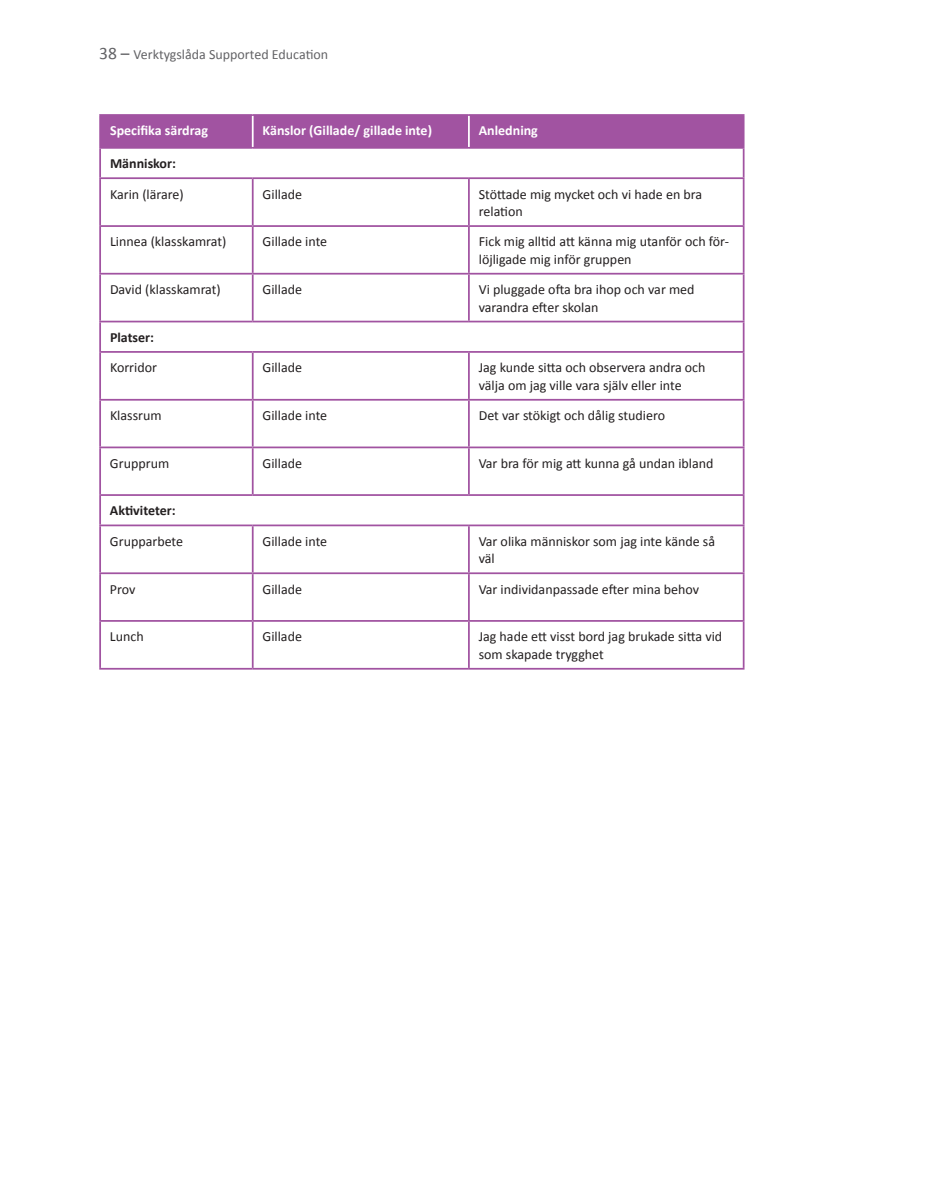
<style>
.page{position:relative;width:943px;height:1191px;background:#fff}
.page>*{position:absolute;margin:0;border:0;box-sizing:border-box;transform-origin:0 0}
.t1{font:14px/17.5px "Calibri";color:#231f20}
.t2{font:700 14px "Calibri";color:#fff}
.t3{font:14px "Calibri";color:#636366}
.t4{font:700 14px "Calibri";color:#231f20}
.s1{font-size:17.5px}
</style>
<div class="page">
<div style="left:101px;top:116px;width:641px;height:31px;background:#a153a1"></div>
<hr style="left:99px;top:114px;width:154px;height:2px;background:#a153a1">
<hr style="left:99px;top:116px;width:2px;height:31px;background:#a153a1">
<hr style="left:253px;top:114px;width:216px;height:2px;background:#a153a1">
<hr style="left:469px;top:114px;width:275px;height:2px;background:#a153a1">
<hr style="left:99px;top:179px;width:2px;height:46px;background:#a153a1">
<hr style="left:252px;top:179px;width:1px;height:46px;background:#a153a1">
<hr style="left:468px;top:179px;width:2px;height:46px;background:#a153a1">
<hr style="left:742px;top:179px;width:2px;height:46px;background:#a153a1">
<hr style="left:99px;top:225px;width:154px;height:2px;background:#a153a1">
<hr style="left:99px;top:227px;width:2px;height:46px;background:#a153a1">
<hr style="left:253px;top:225px;width:216px;height:2px;background:#a153a1">
<hr style="left:252px;top:227px;width:1px;height:46px;background:#a153a1">
<hr style="left:469px;top:225px;width:275px;height:2px;background:#a153a1">
<hr style="left:468px;top:227px;width:2px;height:46px;background:#a153a1">
<hr style="left:742px;top:227px;width:2px;height:46px;background:#a153a1">
<hr style="left:99px;top:273px;width:154px;height:1px;background:#a153a1">
<hr style="left:99px;top:274px;width:2px;height:47px;background:#a153a1">
<hr style="left:253px;top:273px;width:216px;height:1px;background:#a153a1">
<hr style="left:252px;top:274px;width:1px;height:47px;background:#a153a1">
<hr style="left:469px;top:273px;width:275px;height:1px;background:#a153a1">
<hr style="left:468px;top:274px;width:2px;height:47px;background:#a153a1">
<hr style="left:742px;top:274px;width:2px;height:47px;background:#a153a1">
<hr style="left:99px;top:353px;width:2px;height:46px;background:#a153a1">
<hr style="left:252px;top:353px;width:1px;height:46px;background:#a153a1">
<hr style="left:468px;top:353px;width:2px;height:46px;background:#a153a1">
<hr style="left:742px;top:353px;width:2px;height:46px;background:#a153a1">
<hr style="left:99px;top:399px;width:154px;height:2px;background:#a153a1">
<hr style="left:99px;top:401px;width:2px;height:45px;background:#a153a1">
<hr style="left:253px;top:399px;width:216px;height:2px;background:#a153a1">
<hr style="left:252px;top:401px;width:1px;height:45px;background:#a153a1">
<hr style="left:469px;top:399px;width:275px;height:2px;background:#a153a1">
<hr style="left:468px;top:401px;width:2px;height:45px;background:#a153a1">
<hr style="left:742px;top:401px;width:2px;height:45px;background:#a153a1">
<hr style="left:99px;top:446px;width:154px;height:2px;background:#a153a1">
<hr style="left:99px;top:448px;width:2px;height:46px;background:#a153a1">
<hr style="left:253px;top:446px;width:216px;height:2px;background:#a153a1">
<hr style="left:252px;top:448px;width:1px;height:46px;background:#a153a1">
<hr style="left:469px;top:446px;width:275px;height:2px;background:#a153a1">
<hr style="left:468px;top:448px;width:2px;height:46px;background:#a153a1">
<hr style="left:742px;top:448px;width:2px;height:46px;background:#a153a1">
<hr style="left:99px;top:526px;width:2px;height:46px;background:#a153a1">
<hr style="left:252px;top:526px;width:1px;height:46px;background:#a153a1">
<hr style="left:468px;top:526px;width:2px;height:46px;background:#a153a1">
<hr style="left:742px;top:526px;width:2px;height:46px;background:#a153a1">
<hr style="left:99px;top:572px;width:154px;height:2px;background:#a153a1">
<hr style="left:99px;top:574px;width:2px;height:46px;background:#a153a1">
<hr style="left:253px;top:572px;width:216px;height:2px;background:#a153a1">
<hr style="left:252px;top:574px;width:1px;height:46px;background:#a153a1">
<hr style="left:469px;top:572px;width:275px;height:2px;background:#a153a1">
<hr style="left:468px;top:574px;width:2px;height:46px;background:#a153a1">
<hr style="left:742px;top:574px;width:2px;height:46px;background:#a153a1">
<hr style="left:99px;top:620px;width:154px;height:2px;background:#a153a1">
<hr style="left:99px;top:622px;width:2px;height:46px;background:#a153a1">
<hr style="left:253px;top:620px;width:216px;height:2px;background:#a153a1">
<hr style="left:252px;top:622px;width:1px;height:46px;background:#a153a1">
<hr style="left:469px;top:620px;width:275px;height:2px;background:#a153a1">
<hr style="left:468px;top:622px;width:2px;height:46px;background:#a153a1">
<hr style="left:742px;top:622px;width:2px;height:46px;background:#a153a1">
<hr style="left:99px;top:668px;width:154px;height:1px;background:#a153a1">
<hr style="left:253px;top:668px;width:216px;height:1px;background:#a153a1">
<hr style="left:469px;top:668px;width:275px;height:1px;background:#a153a1">
<hr style="left:252px;top:116px;width:1px;height:31px;background:#fff">
<hr style="left:468px;top:116px;width:2px;height:31px;background:#fff">
<hr style="left:99px;top:147px;width:154px;height:2px;background:#a153a1">
<hr style="left:99px;top:149px;width:2px;height:28px;background:#a153a1">
<hr style="left:253px;top:147px;width:216px;height:2px;background:#a153a1">
<hr style="left:469px;top:147px;width:275px;height:2px;background:#a153a1">
<hr style="left:742px;top:149px;width:2px;height:28px;background:#a153a1">
<hr style="left:99px;top:177px;width:154px;height:2px;background:#a153a1">
<hr style="left:253px;top:177px;width:216px;height:2px;background:#a153a1">
<hr style="left:469px;top:177px;width:275px;height:2px;background:#a153a1">
<hr style="left:99px;top:321px;width:154px;height:1px;background:#a153a1">
<hr style="left:99px;top:322px;width:2px;height:29px;background:#a153a1">
<hr style="left:253px;top:321px;width:216px;height:1px;background:#a153a1">
<hr style="left:469px;top:321px;width:275px;height:1px;background:#a153a1">
<hr style="left:742px;top:322px;width:2px;height:29px;background:#a153a1">
<hr style="left:99px;top:351px;width:154px;height:2px;background:#a153a1">
<hr style="left:253px;top:351px;width:216px;height:2px;background:#a153a1">
<hr style="left:469px;top:351px;width:275px;height:2px;background:#a153a1">
<hr style="left:99px;top:494px;width:154px;height:2px;background:#a153a1">
<hr style="left:99px;top:496px;width:2px;height:28px;background:#a153a1">
<hr style="left:253px;top:494px;width:216px;height:2px;background:#a153a1">
<hr style="left:469px;top:494px;width:275px;height:2px;background:#a153a1">
<hr style="left:742px;top:496px;width:2px;height:28px;background:#a153a1">
<hr style="left:99px;top:524px;width:154px;height:2px;background:#a153a1">
<hr style="left:253px;top:524px;width:216px;height:2px;background:#a153a1">
<hr style="left:469px;top:524px;width:275px;height:2px;background:#a153a1">
<hr style="left:742px;top:116px;width:2px;height:31px;background:#a153a1">
<p class="t3" style="left:99px;top:45px;width:230px"><span class="s1">38 –</span> Verktygslåda Supported Education</p>
<p class="t2" style="left:110px;top:122px;width:99px">Specifika särdrag</p>
<p class="t2" style="left:263px;top:122px;width:171px">Känslor (Gillade/ gillade inte)</p>
<p class="t2" style="left:479px;top:122px;width:61px">Anledning</p>
<p class="t4" style="left:110px;top:155px;width:67px">Människor:</p>
<p class="t1" style="left:110px;top:185px;width:75px">Karin (lärare)</p>
<p class="t1" style="left:262px;top:185px;width:41px">Gillade</p>
<p class="t1" style="left:479px;top:185px;width:225px">Stöttade mig mycket och vi hade en bra relation</p>
<p class="t1" style="left:110px;top:233px;width:118px">Linnea (klasskamrat)</p>
<p class="t1" style="left:262px;top:233px;width:66px">Gillade inte</p>
<p class="t1" style="left:479px;top:233px;width:251px">Fick mig alltid att känna mig utanför och för&shy;löjligade mig inför gruppen</p>
<p class="t1" style="left:110px;top:281px;width:112px">David (klasskamrat)</p>
<p class="t1" style="left:262px;top:281px;width:41px">Gillade</p>
<p class="t1" style="left:479px;top:281px;width:217px">Vi pluggade ofta bra ihop och var med varandra efter skolan</p>
<p class="t4" style="left:110px;top:328px;width:45px">Platser:</p>
<p class="t1" style="left:110px;top:359px;width:48px">Korridor</p>
<p class="t1" style="left:262px;top:359px;width:41px">Gillade</p>
<p class="t1" style="left:479px;top:359px;width:228px">Jag kunde sitta och observera andra och välja om jag ville vara själv eller inte</p>
<p class="t1" style="left:110px;top:407px;width:53px">Klassrum</p>
<p class="t1" style="left:262px;top:407px;width:66px">Gillade inte</p>
<p class="t1" style="left:479px;top:407px;width:188px">Det var stökigt och dålig studiero</p>
<p class="t1" style="left:110px;top:454px;width:61px">Grupprum</p>
<p class="t1" style="left:262px;top:454px;width:41px">Gillade</p>
<p class="t1" style="left:479px;top:454px;width:236px">Var bra för mig att kunna gå undan ibland</p>
<p class="t4" style="left:110px;top:502px;width:67px">Aktiviteter:</p>
<p class="t1" style="left:110px;top:532px;width:75px">Grupparbete</p>
<p class="t1" style="left:262px;top:532px;width:66px">Gillade inte</p>
<p class="t1" style="left:478px;top:532px;width:238px">Var olika människor som jag inte kände så väl</p>
<p class="t1" style="left:110px;top:580px;width:27px">Prov</p>
<p class="t1" style="left:262px;top:580px;width:41px">Gillade</p>
<p class="t1" style="left:478px;top:580px;width:222px">Var individanpassade efter mina behov</p>
<p class="t1" style="left:110px;top:628px;width:35px">Lunch</p>
<p class="t1" style="left:262px;top:628px;width:41px">Gillade</p>
<p class="t1" style="left:478px;top:628px;width:245px">Jag hade ett visst bord jag brukade sitta vid som skapade trygghet</p>
</div>
